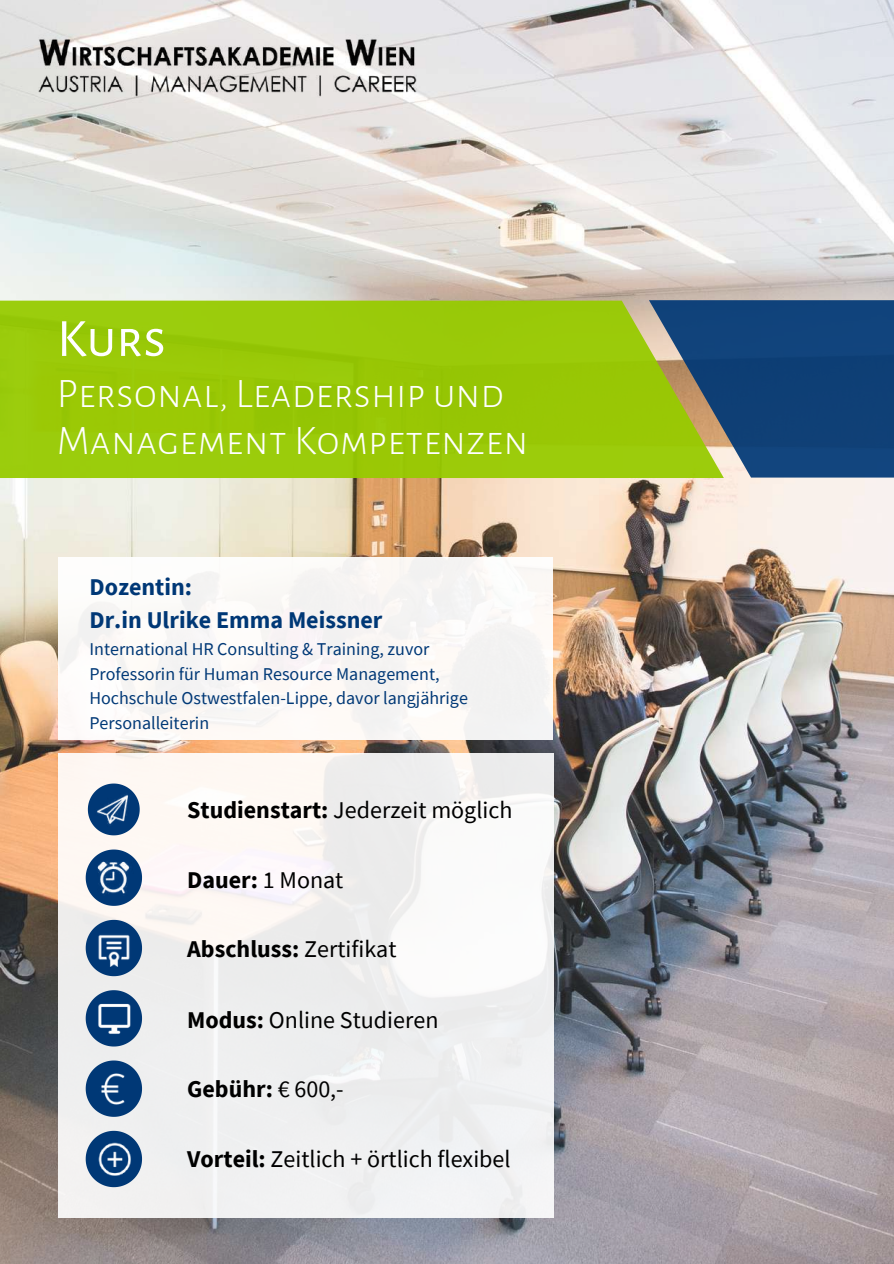
<style>
.page{position:relative;width:894px;height:1264px;background:#fff}
.page>*{position:absolute;margin:0;border:0;box-sizing:border-box;transform-origin:0 0}
.t1{font:54px "Alegreya Sans SC";color:#fff}
.t2{font:300 42px/47.2px "Alegreya Sans SC";color:#fff}
.t3{font:24px "Source Sans Pro";color:#000}
.t4{font:700 24px "Source Sans Pro";color:#000}
.t5{font:700 24px/33.3px "Source Sans Pro";color:#003876}
.t6{font:18px/24.6px "Source Sans Pro";color:#003876}
.s1{font-weight:700}
.s2{font-weight:400}
</style>
<div class="page">
<img style="left:0;top:0;width:893px;height:1263px">
<div style="left:0;top:300px;width:723px;height:178px;background:#9bca08"></div>
<svg style="left:648px;top:300px;width:245px;height:177px;background:#345d6e"></svg>
<img style="left:39px;top:34px;width:377px;height:64px">
<div style="left:58px;top:753px;width:495px;height:464px;background:linear-gradient(to right,#f4f1f0,#f1f2f4)"></div>
<svg style="left:86px;top:1060px;width:56px;height:56px;background:#5277a0"></svg>
<img style="left:94px;top:1071px;width:37px;height:34px">
<svg style="left:86px;top:849px;width:56px;height:56px"></svg>
<img style="left:93px;top:859px;width:40px;height:36px">
<svg style="left:88px;top:783px;width:52px;height:52px"></svg>
<img style="left:95px;top:793px;width:36px;height:33px">
<div style="left:58px;top:557px;width:494px;height:182px;background:#faf7f5"></div>
<svg style="left:86px;top:919px;width:56px;height:57px;background:#5c7ea3"></svg>
<img style="left:95px;top:929px;width:37px;height:37px">
<svg style="left:86px;top:990px;width:56px;height:56px;background:#4d739d"></svg>
<img style="left:97px;top:1001px;width:34px;height:34px">
<svg style="left:86px;top:1130px;width:56px;height:57px"></svg>
<img style="left:95px;top:1139px;width:38px;height:38px">
<h1 class="t1" style="left:57px;top:313px;width:111px">Kurs</h1>
<h2 class="t2" style="left:57px;top:370px;width:472px">Personal, Leadership und<br>Management Kompetenzen</h2>
<h3 class="t5" style="left:89px;top:570px;width:294px">Dozentin:<br>Dr.in Ulrike Emma Meissner</h3>
<p class="t6" style="left:89px;top:636px;width:380px">International HR Consulting &amp; Training, zuvor Professorin für Human Resource Management, Hochschule Ostwestfalen-Lippe, davor langjährige Personalleiterin</p>
<h3 class="t3" style="left:187px;top:794px;width:327px"><span class="s1">Studienstart:</span> Jederzeit möglich</h3>
<h3 class="t4" style="left:187px;top:864px;width:158px">Dauer: <span class="s2">1 Monat</span></h3>
<h3 class="t4" style="left:187px;top:933px;width:211px">Abschluss: <span class="s2">Zertifikat</span></h3>
<h3 class="t3" style="left:187px;top:1003px;width:253px"><span class="s1">Modus:</span> Online Studieren</h3>
<h3 class="t4" style="left:187px;top:1073px;width:158px">Gebühr: <span class="s2">€ 600,-</span></h3>
<h3 class="t3" style="left:187px;top:1143px;width:325px"><span class="s1">Vorteil:</span> Zeitlich + örtlich flexibel</h3>
</div>
